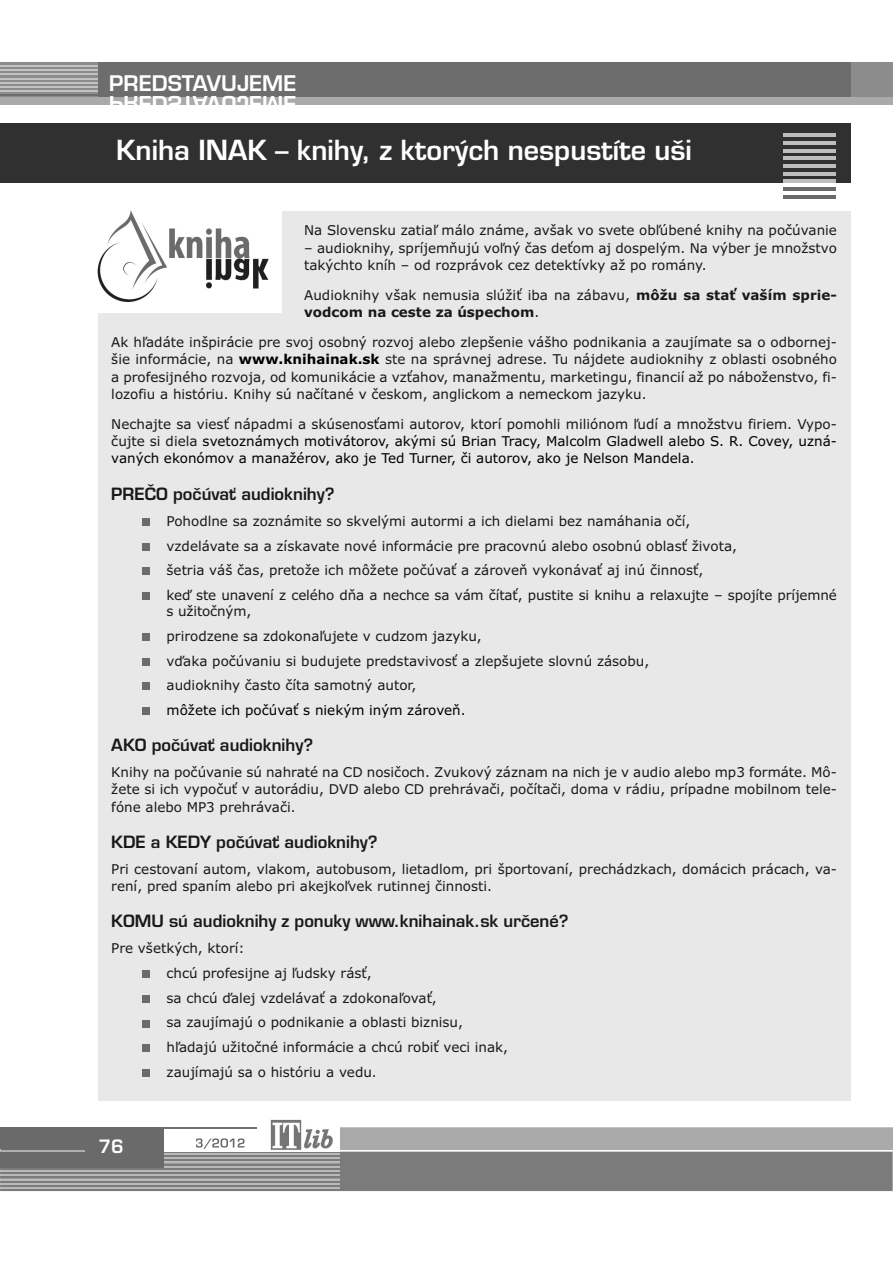
<style>
.page{position:relative;width:893px;height:1263px;background:#fff}
.page>*{position:absolute;margin:0;border:0;box-sizing:border-box;transform-origin:0 0}
.t1{font:27px "Euromode CE Bold";color:#fff}
.t2{font:21px "Euromode CE Bold";color:#fff}
.t3{font:18px "Euromode CE Bold";color:#fff}
.t4{font:16.5px "Euromode CE Bold";color:#191919}
.t5{font:13.5px/24.8px "Verdana";color:#191919}
.t6{font:13.5px/17.2px "Verdana";color:#000;text-align:justify}
.t7{font:700 13.5px/17.2px "Verdana";color:#191919}
.s1{font-weight:400}
.s2{font-weight:700;color:#000}
.s3{color:#191919}
</style>
<div class="page">
<div style="left:0;top:62px;width:893px;height:43px;background:#aaa"></div>
<div style="left:0;top:62px;width:893px;height:34px;background:#8c8c8c"></div>
<div style="left:98px;top:62px;width:752px;height:34px;background:#6d6d6d"></div>
<hr style="left:0;top:95px;width:98px;height:1px;background:#6d6d6d">
<hr style="left:0;top:91px;width:98px;height:1px;background:#c2c2c2">
<hr style="left:0;top:86px;width:98px;height:2px;background:#c2c2c2">
<hr style="left:0;top:82px;width:98px;height:2px;background:#c2c2c2">
<hr style="left:0;top:78px;width:98px;height:1px;background:#c2c2c2">
<hr style="left:0;top:74px;width:98px;height:1px;background:#c2c2c2">
<hr style="left:0;top:69px;width:98px;height:2px;background:#c2c2c2">
<hr style="left:0;top:65px;width:98px;height:2px;background:#c2c2c2">
<svg style="left:340px;top:1127px;width:553px;height:64px;fill:#aaa"></svg>
<hr style="left:0;top:1150px;width:893px;height:1px;background:#fff">
<hr style="left:164px;top:1127px;width:93px;height:2px;background:#717171">
<img style="left:270px;top:1119px;width:62px;height:19px">
<svg style="left:0;top:1138px;width:892px;height:53px"></svg>
<hr style="left:0;top:1187px;width:340px;height:2px;background:#b9b9b9">
<hr style="left:0;top:1183px;width:340px;height:1px;background:#b9b9b9">
<hr style="left:0;top:1179px;width:340px;height:1px;background:#b9b9b9">
<hr style="left:0;top:1174px;width:340px;height:2px;background:#b9b9b9">
<hr style="left:0;top:1170px;width:340px;height:2px;background:#b9b9b9">
<hr style="left:0;top:1166px;width:340px;height:1px;background:#b9b9b9">
<hr style="left:0;top:1162px;width:340px;height:1px;background:#b9b9b9">
<hr style="left:0;top:1157px;width:340px;height:2px;background:#b9b9b9">
<hr style="left:0;top:1153px;width:340px;height:2px;background:#b9b9b9">
<div style="left:0;top:1127px;width:164px;height:41px;background:#6a6a6a"></div>
<hr style="left:0;top:1150px;width:84px;height:1px;background:#b0b0b0">
<div style="left:0;top:123px;width:850px;height:60px;background:#303030"></div>
<hr style="left:783px;top:134px;width:52px;height:3px;background:#bdbdbd">
<hr style="left:783px;top:142px;width:52px;height:3px;background:#bdbdbd">
<hr style="left:783px;top:149px;width:52px;height:3px;background:#bdbdbd">
<hr style="left:783px;top:157px;width:52px;height:3px;background:#bdbdbd">
<hr style="left:783px;top:165px;width:52px;height:3px;background:#bdbdbd">
<hr style="left:783px;top:172px;width:52px;height:3px;background:#bdbdbd">
<hr style="left:783px;top:180px;width:52px;height:3px;background:#bdbdbd">
<hr style="left:783px;top:187px;width:52px;height:3px;background:#696969">
<hr style="left:783px;top:195px;width:52px;height:3px;background:#696969">
<div style="left:98px;top:212px;width:752px;height:889px;background:#e8e8e8"></div>
<div style="left:142px;top:518px;width:8px;height:8px;background:#6b6b6b"></div>
<div style="left:142px;top:543px;width:8px;height:7px;background:#6b6b6b"></div>
<div style="left:142px;top:568px;width:8px;height:7px;background:#6b6b6b"></div>
<div style="left:142px;top:592px;width:8px;height:8px;background:#6b6b6b"></div>
<div style="left:142px;top:633px;width:8px;height:8px;background:#6b6b6b"></div>
<div style="left:142px;top:658px;width:8px;height:7px;background:#6b6b6b"></div>
<div style="left:142px;top:683px;width:8px;height:7px;background:#6b6b6b"></div>
<div style="left:142px;top:707px;width:8px;height:8px;background:#6b6b6b"></div>
<div style="left:142px;top:970px;width:8px;height:8px;background:#6b6b6b"></div>
<div style="left:142px;top:995px;width:8px;height:8px;background:#6b6b6b"></div>
<div style="left:142px;top:1020px;width:8px;height:7px;background:#6b6b6b"></div>
<div style="left:142px;top:1044px;width:8px;height:8px;background:#6b6b6b"></div>
<div style="left:142px;top:1069px;width:8px;height:8px;background:#6b6b6b"></div>
<img style="left:97px;top:210px;width:185px;height:103px">
<h2 class="t2" style="left:109px;top:73px;width:189px">PPRREEDDSSTTAAVVUUJJEEMMEE</h2>
<h1 class="t1" style="left:116px;top:134px;width:577px">Kniha INAK – knihy, z ktorých nespustíte uši</h1>
<p class="t5" style="left:304px;top:218px;width:534px">Na Slovensku zatiaľ málo známe, avšak vo svete obľúbené knihy na počúvanie</p>
<p class="t5" style="left:304px;top:239px;width:534px;line-height:17.2px">– audioknihy, spríjemňujú voľný čas deťom aj dospelým. Na výber je množstvo takýchto kníh – od rozprávok cez detektívky až po romány.</p>
<p class="t7" style="left:304px;top:287px;width:534px"><span class="s1">Audioknihy však nemusia slúžiť iba na zábavu,</span> môžu sa stať vaším sprie&shy;vodcom na ceste za úspechom<span class="s1">.</span></p>
<p class="t5" style="left:111px;top:334px;width:727px;line-height:17.2px;text-align:justify">Ak hľadáte inšpirácie pre svoj osobný rozvoj alebo zlepšenie vášho podnikania a zaujímate sa o odbornej&shy;šie informácie, na <span class="s2">www.knihainak.sk</span> ste na správnej adrese. Tu nájdete audioknihy z oblasti osobného a profesijného rozvoja, od komunikácie a vzťahov, manažmentu, marketingu, financií až po náboženstvo, fi&shy;lozofiu a históriu. Knihy sú načítané v českom, anglickom a nemeckom jazyku.</p>
<p class="t6" style="left:111px;top:416px;width:727px"><span class="s3">Nechajte sa viesť nápadmi a skúsenosťami autorov, ktorí pomohli miliónom ľudí a množstvu firiem. Vypo&shy;čujte si diela</span> svetoznámych motivátorov, akými sú Brian Tracy, Malcolm Gladwell alebo S. R. Covey, uzná&shy;vaných ekonómov a manažérov, ako je Ted Turner, či autorov, ako je Nelson Mandela.</p>
<p class="t4" style="left:111px;top:484px;width:225px">PREČO počúvať audioknihy?</p>
<p class="t5" style="left:167px;top:509px;width:672px">Pohodlne sa zoznámite so skvelými autormi a ich dielami bez namáhania očí,<br>vzdelávate sa a získavate nové informácie pre pracovnú alebo osobnú oblasť života,<br>šetria váš čas, pretože ich môžete počúvať a zároveň vykonávať aj inú činnosť,<br>keď ste unavení z celého dňa a nechce sa vám čítať, pustite si knihu a relaxujte – spojíte príjemné</p>
<p class="t5" style="left:167px;top:599px;width:484px">s užitočným,<br>prirodzene sa zdokonaľujete v cudzom jazyku,<br>vďaka počúvaniu si budujete predstavivosť a zlepšujete slovnú zásobu, audioknihy často číta samotný autor,</p>
<p class="t6" style="left:167px;top:702px;width:301px">môžete ich počúvať s niekým iným zároveň.</p>
<p class="t4" style="left:111px;top:735px;width:203px">AKO počúvať audioknihy?</p>
<p class="t5" style="left:111px;top:764px;width:727px;line-height:17.2px;text-align:justify">Knihy na počúvanie sú nahraté na CD nosičoch. Zvukový záznam na nich je v audio alebo mp3 formáte. Mô&shy;žete si ich vypočuť v autorádiu, DVD alebo CD prehrávači, počítači, doma v rádiu, prípadne mobilnom tele&shy;fóne alebo MP3 prehrávači.</p>
<p class="t4" style="left:111px;top:832px;width:268px">KDE a KEDY počúvať audioknihy?</p>
<p class="t5" style="left:111px;top:860px;width:727px;line-height:17.2px">Pri cestovaní autom, vlakom, autobusom, lietadlom, pri športovaní, prechádzkach, domácich prácach, va&shy;rení, pred spaním alebo pri akejkoľvek rutinnej činnosti.</p>
<p class="t4" style="left:111px;top:911px;width:459px">KOMU sú audioknihy z ponuky www.knihainak.sk určené?</p>
<p class="t5" style="left:167px;top:936px;width:343px;text-indent:-55px">Pre všetkých, ktorí:<br>chcú profesijne aj ľudsky rásť,<br>sa chcú ďalej vzdelávať a zdokonaľovať,<br>sa zaujímajú o podnikanie a oblasti biznisu, hľadajú užitočné informácie a chcú robiť veci inak, zaujímajú sa o históriu a vedu.</p>
<h3 class="t3" style="left:98px;top:1135px;width:27px">76</h3>
</div>
